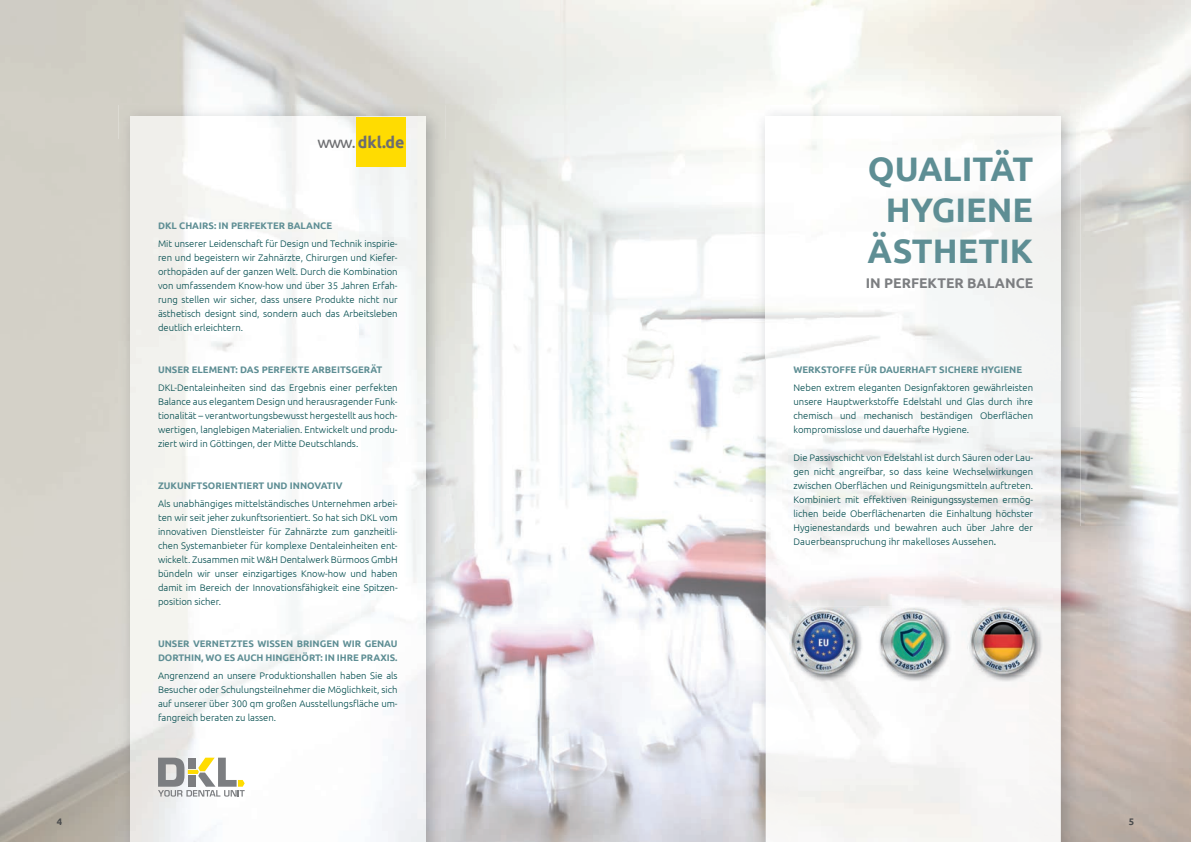
<style>
.page{position:relative;width:1191px;height:842px;background:#fff}
.page>*{position:absolute;margin:0;border:0;box-sizing:border-box;transform-origin:0 0}
.t1{font:700 34px/40.8px "Ubuntu";color:#5e8e94;text-align:center}
.t2{font:700 16px "Ubuntu";color:#6c6d70}
.t3{font:700 14px "Ubuntu";color:#7c7e81}
.t4{font:300 9.5px/14px "Ubuntu";color:#004b4d;text-align:justify}
.t5{font:700 9.5px/14px "Ubuntu";color:#5e8e94}
.t6{font:700 9.5px "Ubuntu";color:#4b4c4d}
.s1{font-weight:400}
</style>
<div class="page">
<img style="left:445px;top:105px;width:255px;height:210px">
<img style="left:700px;top:150px;width:54px;height:692px">
<img style="left:1080px;top:105px;width:111px;height:421px">
<img style="left:445px;top:315px;width:256px;height:527px">
<img style="left:119px;top:105px;width:326px;height:35px">
<img style="left:425px;top:140px;width:20px;height:702px">
<img style="left:130px;top:117px;width:295px;height:725px">
<img style="left:754px;top:140px;width:11px;height:702px">
<img style="left:1060px;top:140px;width:20px;height:702px">
<div style="left:356px;top:117px;width:50px;height:49px;background:#ffdc01"></div>
<img style="left:765px;top:629px;width:33px;height:213px">
<svg style="left:158px;top:758px;width:87px;height:39px"></svg>
<img style="left:789px;top:606px;width:254px;height:76px">
<img style="left:787px;top:609px;width:252px;height:66px">
<h2 class="t2" style="left:317px;top:133px;width:89px"><span class="s1">w w w.</span> dkl.de</h2>
<p class="t5" style="left:158px;top:218px;width:176px">DKL CHAIRS: IN PERFEKTER BALANCE</p>
<p class="t4" style="left:158px;top:236px;width:241px">Mit unserer Leidenschaft für Design und Technik inspirie&shy;ren und begeistern wir Zahnärzte, Chirurgen und Kiefer&shy;orthopäden auf der ganzen Welt. Durch die Kombination von umfassendem Know-how und über 35 Jahren Erfah&shy;rung stellen wir sicher, dass unsere Produkte nicht nur ästhetisch designt sind, sondern auch das Arbeitsleben deutlich erleichtern.</p>
<p class="t5" style="left:158px;top:362px;width:226px">UNSER ELEMENT: DAS PERFEKTE ARBEITSGERÄT</p>
<p class="t4" style="left:158px;top:380px;width:241px">DKL-Dentaleinheiten sind das Ergebnis einer perfekten Balance aus elegantem Design und herausragender Funk&shy;tionalität – verantwortungsbewusst hergestellt aus hoch&shy;wertigen, langlebigen Materialien. Entwickelt und produ&shy;ziert wird in Göttingen, der Mitte Deutschlands.</p>
<p class="t5" style="left:158px;top:478px;width:186px">ZUKUNFTSORIENTIERT UND INNOVATIV</p>
<p class="t4" style="left:158px;top:496px;width:241px">Als unabhängiges mittelständisches Unternehmen arbei&shy;ten wir seit jeher zukunftsorientiert. So hat sich DKL vom innovativen Dienstleister für Zahnärzte zum ganzheitli&shy;chen Systemanbieter für komplexe Dentaleinheiten ent&shy;wickelt. Zusammen mit W&amp;H Dentalwerk Bürmoos GmbH bündeln wir unser einzigartiges Know-how und haben damit im Bereich der Innovationsfähigkeit eine Spitzen&shy;position sicher.</p>
<p class="t5" style="left:158px;top:636px;width:241px">UNSER VERNETZTES WISSEN BRINGEN WIR GENAU<br>DORTHIN, WO ES AUCH HINGEHÖRT: IN IHRE PRAXIS.</p>
<p class="t4" style="left:158px;top:668px;width:241px">Angrenzend an unsere Produktionshallen haben Sie als Besucher oder Schulungsteilnehmer die Möglichkeit, sich auf unserer über 300 qm großen Ausstellungsfläche um&shy;fangreich beraten zu lassen.</p>
<h1 class="t1" style="left:867px;top:148px;width:167px">QUA LI TÄT<br>HYGIENE<br>ÄSTHE TIK</h1>
<h3 class="t3" style="left:866px;top:274px;width:169px">IN PERFEKTER BALANCE</h3>
<p class="t5" style="left:793px;top:363px;width:230px">WERKSTOFFE FÜR DAUERHAFT SICHERE HYGIENE</p>
<p class="t4" style="left:793px;top:380px;width:241px">Neben extrem eleganten Designfaktoren gewährleisten unsere Hauptwerkstoffe Edelstahl und Glas durch ihre chemisch und mechanisch beständigen Oberflächen kom pro miss lose und dauerhafte Hygiene.</p>
<p class="t4" style="left:793px;top:450px;width:241px">Die Pas siv schicht von Edel stahl ist durch Säu ren oder Lau&shy;gen nicht angreif bar, so dass keine Wech sel wir kun gen zwi schen Ober flä chen und Rei ni gungs mit teln auf tre ten.<br>Kom bi niert mit effek ti ven Rei ni gungs sys te men ermög&shy;lichen beide Oberflächenarten die Einhaltung höchster Hygie ne stan dards und bewahren auch über Jahre der Dauerbeanspruchung ihr makelloses Aussehen<span class="s1">.</span></p>
<p class="t6" style="left:57px;top:816px;width:7px">4</p>
<p class="t6" style="left:1128px;top:816px;width:7px">5</p>
</div>
